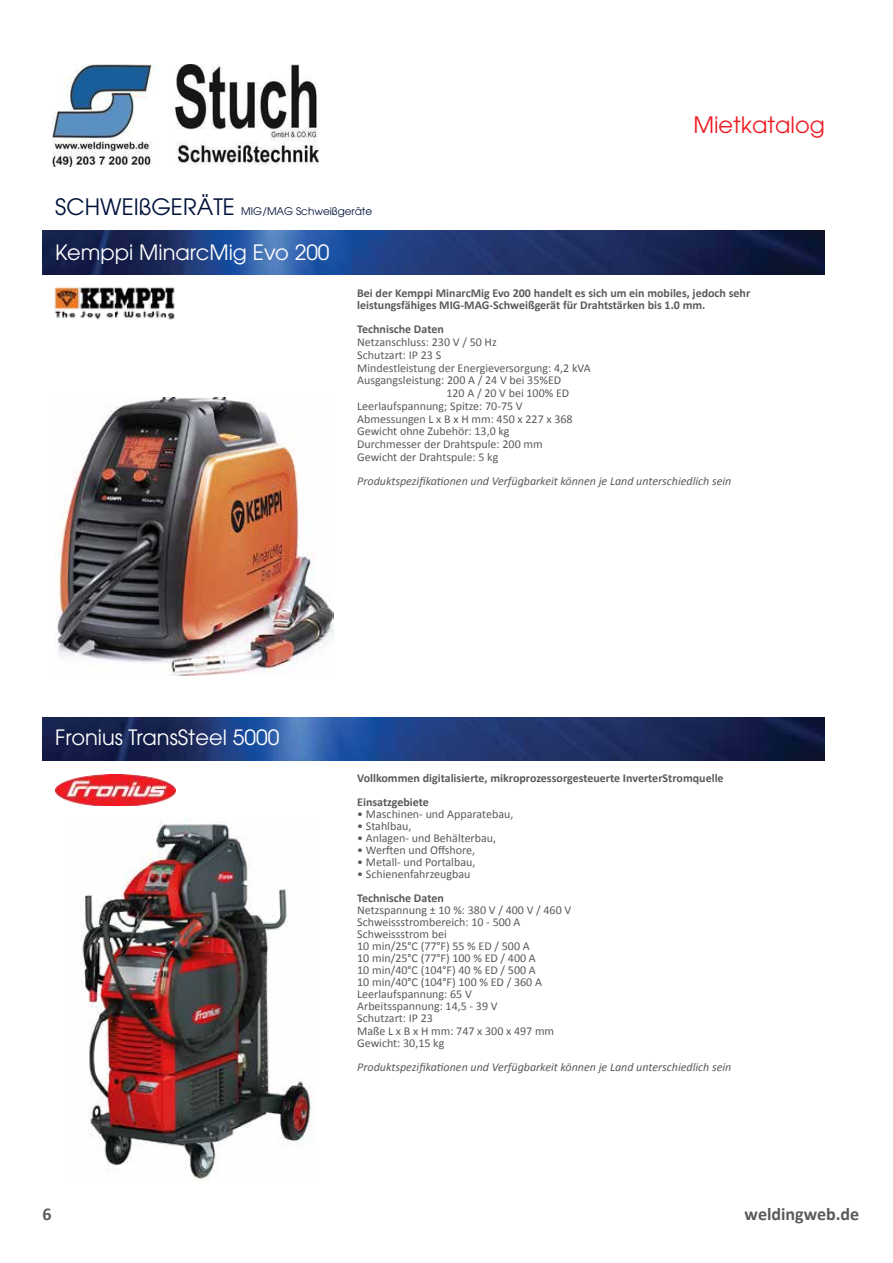
<style>
.page{position:relative;width:893px;height:1263px;background:#fff}
.page>*{position:absolute;margin:0;border:0;box-sizing:border-box;transform-origin:0 0}
.t1{font:22.5px "Avant Garde";color:#ed1d24}
.t2{font:21px "Avant Garde";color:#fff}
.t3{font:700 18px "Calibri";color:#5a5a5a}
.t4{font:12px/12px "Calibri";color:#5a5a5a}
.t5{font:700 12px/24px "Calibri";color:#5a5a5a}
.t6{font:italic 12px "Calibri";color:#5a5a5a}
.t7{font:10.5px "Avant Garde";color:#00123b}
.s1{font-size:22.5px}
</style>
<div class="page">
<img style="left:43px;top:717px;width:782px;height:44px">
<img style="left:43px;top:231px;width:782px;height:43px">
<img style="left:55px;top:397px;width:278px;height:278px">
<img style="left:54px;top:287px;width:121px;height:33px">
<img style="left:81px;top:818px;width:232px;height:362px">
<img style="left:55px;top:775px;width:120px;height:31px">
<img style="left:53px;top:65px;width:265px;height:101px">
<p class="t7" style="left:55px;top:205px;width:319px"><span class="s1">SCHWEIßGERÄTE</span> MIG/MAG Schweißgeräte</p>
<h2 class="t2" style="left:55px;top:240px;width:276px">Kemppi MinarcMig Evo 200</h2>
<h1 class="t1" style="left:693px;top:111px;width:133px">Mietkatalog</h1>
<p class="t5" style="left:357px;top:286px;width:395px;line-height:12px">Bei der Kemppi MinarcMig Evo 200 handelt es sich um ein mobiles, jedoch sehr leistungsfähiges MIG-MAG-Schweißgerät für Drahtstärken bis 1.0 mm.</p>
<p class="t5" style="left:357px;top:317px;width:88px">Technische Daten</p>
<p class="t4" style="left:357px;top:335px;width:141px">Netzanschluss: 230 V / 50 Hz</p>
<p class="t4" style="left:357px;top:348px;width:85px">Schutzart: IP 23 S</p>
<p class="t4" style="left:357px;top:361px;width:235px">Mindestleistung der Energieversorgung: 4,2 kVA</p>
<p class="t4" style="left:357px;top:374px;width:206px">Ausgangsleistung: 200 A / 24 V bei 35%ED</p>
<p class="t4" style="left:446px;top:386px;width:124px">120 A / 20 V bei 100% ED</p>
<p class="t4" style="left:357px;top:399px;width:167px">Leerlaufspannung; Spitze: 70-75 V</p>
<p class="t4" style="left:357px;top:412px;width:217px">Abmessungen L x B x H mm: 450 x 227 x 368</p>
<p class="t4" style="left:357px;top:425px;width:154px">Gewicht ohne Zubehör: 13,0 kg</p>
<p class="t4" style="left:357px;top:437px;width:187px">Durchmesser der Drahtspule: 200 mm</p>
<p class="t4" style="left:357px;top:450px;width:143px">Gewicht der Drahtspule: 5 kg</p>
<p class="t6" style="left:357px;top:473px;width:376px">Produktspezifikationen und Verfügbarkeit können je Land unterschiedlich sein</p>
<h2 class="t2" style="left:55px;top:725px;width:226px">Fronius TransSteel 5000</h2>
<p class="t5" style="left:357px;top:766px;width:368px">Vollkommen digitalisierte, mikroprozessorgesteuerte InverterStromquelle<br>Einsatzgebiete</p>
<p class="t4" style="left:357px;top:808px;width:158px">• Maschinen- und Apparatebau,</p>
<p class="t4" style="left:357px;top:820px;width:56px">• Stahlbau,</p>
<p class="t4" style="left:357px;top:832px;width:140px">• Anlagen- und Behälterbau,</p>
<p class="t4" style="left:357px;top:844px;width:120px">• Werften und Offshore,</p>
<p class="t4" style="left:357px;top:856px;width:120px">• Metall- und Portalbau,</p>
<p class="t4" style="left:357px;top:868px;width:115px">• Schienenfahrzeugbau</p>
<p class="t5" style="left:357px;top:886px;width:88px">Technische Daten</p>
<p class="t4" style="left:357px;top:904px;width:216px">Netzspannung ± 10 %: 380 V / 400 V / 460 V<br>Schweissstrombereich: 10 - 500 A<br>Schweissstrom bei<br>10 min/25°C (77°F) 55 % ED / 500 A<br>10 min/25°C (77°F) 100 % ED / 400 A<br>10 min/40°C (104°F) 40 % ED / 500 A<br>10 min/40°C (104°F) 100 % ED / 360 A<br>Leerlaufspannung: 65 V<br>Arbeitsspannung: 14,5 - 39 V<br>Schutzart: IP 23<br>Maße L x B x H mm: 747 x 300 x 497 mm<br>Gewicht: 30,15 kg</p>
<p class="t6" style="left:357px;top:1060px;width:376px">Produktspezifikationen und Verfügbarkeit können je Land unterschiedlich sein</p>
<h3 class="t3" style="left:43px;top:1203px;width:11px">6</h3>
<h3 class="t3" style="left:745px;top:1207px;width:116px">weldingweb.de</h3>
</div>
